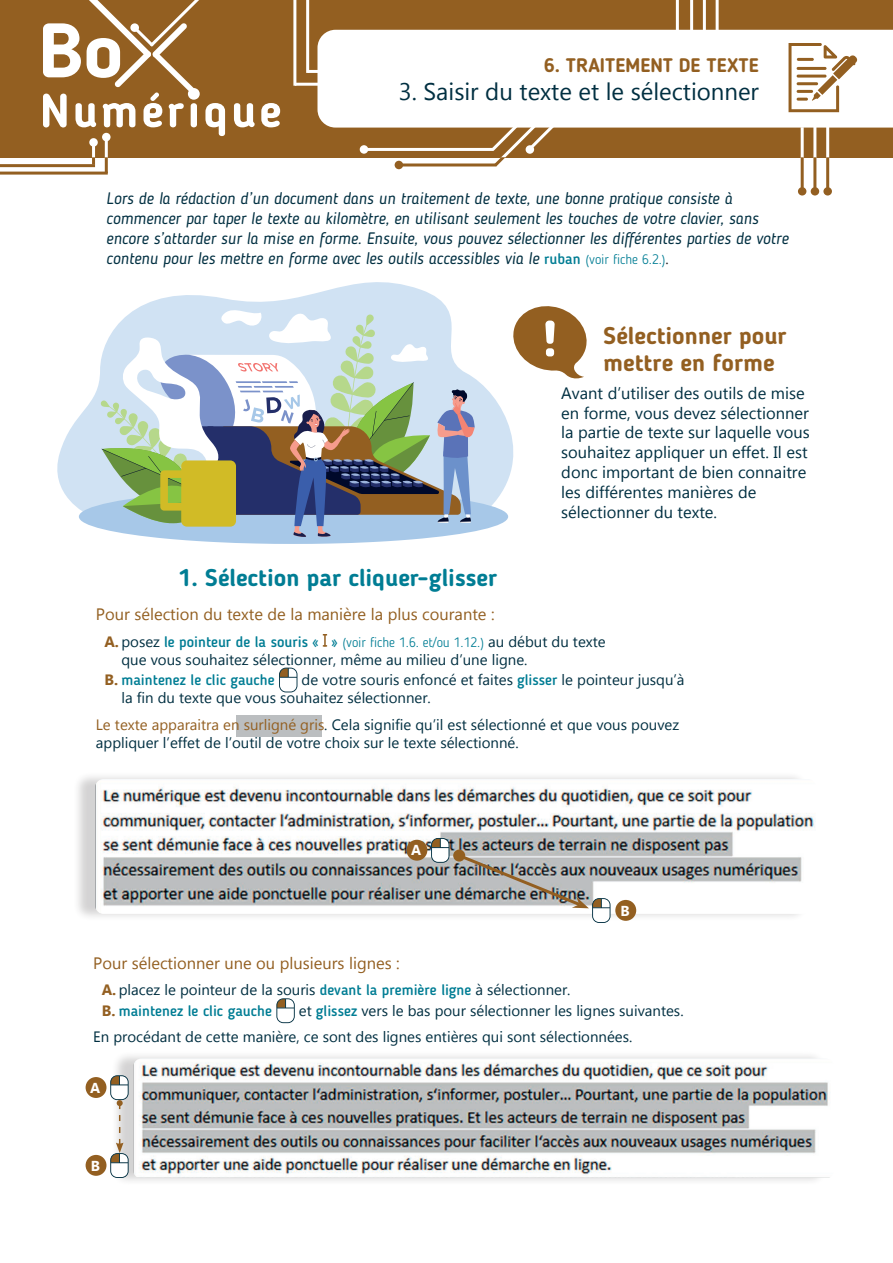
<style>
.page{position:relative;width:893px;height:1263px;background:#fff}
.page>*{position:absolute;margin:0;border:0;box-sizing:border-box;transform-origin:0 0}
.t1{font:24px "Gadugi";color:#002f41}
.Titres{font:700 24px "Blogger Sans";color:#007d94}
.Paragraphe{font:700 24px/27px "Blogger Sans";color:#935f21}
.t2{font:700 19.5px "Blogger Sans";letter-spacing:.005em;color:#935f21}
.t3{font:italic 16.5px/19.8px "Blogger Sans";color:#002f41}
.Paragraphe-2{font:16.5px/19.8px "Gadugi";color:#002f41}
.Paragraphe-3{font:16.5px "Gadugi";color:#935f21}
.Paragraphe-4{font:15px/18px "Gadugi";color:#002f41}
.t4{font:500 15px "Blogger Sans";color:#007d94}
.Paragraphe-5{font:700 14.4px "Gadugi";color:#fff}
.t5{font:300 13.5px "Blogger Sans";color:#007d94}
.s1{font-weight:500;font-style:normal;font-size:15px;color:#007d94}
.s2{font-weight:300;font-style:normal;font-size:13.5px;color:#007d94}
.s3{font-family:"Gadugi";font-style:normal;font-size:15px;color:#231f20}
.s4{font-family:"Gadugi";font-weight:700;font-size:15px;color:#935f21}
.s5{font-family:"Gadugi";font-weight:400;font-size:15px;color:#002f41}
.s6{font-weight:500;font-size:15px}
.s7{font-family:"Gadugi";font-weight:700;color:#935f21}
.s8{font-family:"Blogger Sans";font-weight:500;color:#007d94}
.s9{color:#935f21}
.s10{font-weight:700;color:#935f21}
</style>
<div class="page">
<div style="left:237px;top:715px;width:85px;height:21px;background:#bbbec0"></div>
<svg style="left:323px;top:634px;width:4px;height:13px"></svg>
<svg style="left:279px;top:668px;width:18px;height:24px"></svg>
<div style="left:72px;top:771px;width:738px;height:151px;background:#231f20;opacity:.2"></div>
<img style="left:95px;top:779px;width:721px;height:135px">
<div style="left:111px;top:1050px;width:716px;height:136px;background:#231f20;opacity:.2"></div>
<img style="left:133px;top:1058px;width:697px;height:120px">
<svg style="left:276px;top:998px;width:19px;height:25px"></svg>
<svg style="left:57px;top:282px;width:385px;height:227px"></svg>
<div style="left:406px;top:840px;width:21px;height:21px;background:#935f21;border-radius:50%"></div>
<svg style="left:431px;top:838px;width:18px;height:25px"></svg>
<div style="left:615px;top:900px;width:21px;height:21px;background:#935f21;border-radius:50%"></div>
<svg style="left:79px;top:302px;width:508px;height:242px"></svg>
<div style="left:546px;top:348px;width:8px;height:8px;background:#fff;border-radius:3px"></div>
<div style="left:86px;top:1077px;width:20px;height:21px;background:#935f21;border-radius:50%"></div>
<div style="left:86px;top:1155px;width:20px;height:21px;background:#935f21;border-radius:50%"></div>
<svg style="left:110px;top:1075px;width:19px;height:103px"></svg>
<svg style="left:453px;top:849px;width:12px;height:12px"></svg>
<img style="left:455px;top:852px;width:155px;height:71px">
<div style="left:0;top:0;width:893px;height:157px;background:#935f21"></div>
<div style="left:317px;top:30px;width:576px;height:98px;background:#fff"></div>
<hr style="left:676px;top:0;width:3px;height:31px;background:#fff">
<hr style="left:364px;top:148px;width:129px;height:3px;background:#fff">
<div style="left:360px;top:145px;width:8px;height:9px;background:#fff;border-radius:50%"></div>
<hr style="left:801px;top:127px;width:3px;height:40px;background:#fff">
<hr style="left:813px;top:124px;width:3px;height:43px;background:#fff">
<hr style="left:826px;top:122px;width:3px;height:45px;background:#fff">
<hr style="left:690px;top:0;width:3px;height:31px;background:#fff">
<hr style="left:703px;top:0;width:3px;height:31px;background:#fff">
<hr style="left:716px;top:0;width:3px;height:31px;background:#fff">
<hr style="left:105px;top:141px;width:3px;height:32px;background:#fff">
<hr style="left:92px;top:144px;width:3px;height:35px;background:#fff">
<hr style="left:306px;top:0;width:3px;height:73px;background:#fff">
<hr style="left:293px;top:0;width:3px;height:86px;background:#fff">
<hr style="left:308px;top:70px;width:34px;height:3px;background:#fff">
<hr style="left:295px;top:83px;width:56px;height:3px;background:#fff">
<div style="left:89px;top:138px;width:9px;height:9px;background:#fff;border-radius:50%"></div>
<div style="left:102px;top:133px;width:9px;height:8px;background:#fff;border-radius:50%"></div>
<hr style="left:801px;top:157px;width:3px;height:33px;background:#935f21">
<hr style="left:813px;top:157px;width:3px;height:35px;background:#935f21">
<div style="left:811px;top:187px;width:8px;height:9px;background:#935f21;border-radius:50%"></div>
<div style="left:798px;top:187px;width:8px;height:9px;background:#935f21;border-radius:50%"></div>
<hr style="left:826px;top:157px;width:3px;height:35px;background:#935f21">
<div style="left:823px;top:187px;width:9px;height:9px;background:#935f21;border-radius:50%"></div>
<hr style="left:399px;top:163px;width:97px;height:3px;background:#935f21">
<div style="left:395px;top:161px;width:8px;height:8px;background:#935f21;border-radius:50%"></div>
<svg style="left:488px;top:119px;width:69px;height:47px"></svg>
<svg style="left:92px;top:157px;width:3px;height:7px"></svg>
<hr style="left:0;top:164px;width:95px;height:3px;background:#935f21">
<hr style="left:105px;top:157px;width:3px;height:16px;background:#935f21">
<hr style="left:0;top:172px;width:108px;height:3px;background:#935f21">
<svg style="left:234px;top:103px;width:21px;height:24px"></svg>
<svg style="left:261px;top:103px;width:19px;height:24px"></svg>
<svg style="left:43px;top:0;width:182px;height:136px"></svg>
<div style="left:188px;top:88px;width:12px;height:12px;background:#fff;border-radius:50%"></div>
<div style="left:130px;top:23px;width:9px;height:9px;background:#fff;border-radius:50%"></div>
<svg style="left:788px;top:43px;width:69px;height:69px"></svg>
<h2 class="t2" style="left:544px;top:53px;width:216px">6. TRAITEMENT DE TEXTE</h2>
<h1 class="t1" style="left:399px;top:78px;width:362px">3. Saisir du texte et le sélectionner</h1>
<p class="t3" style="left:106px;top:188px;width:684px">Lors de la rédaction d’un document dans un traitement de texte, une bonne pratique consiste à commencer par taper le texte au kilomètre, en utilisant seulement les touches de votre clavier, sans encore s’attarder sur la mise en forme. Ensuite, vous pouvez sélectionner les différentes parties de votre contenu pour les mettre en forme avec les outils accessibles via le <span class="s1">ruban</span> <span class="s2">(voir fiche 6.2.)</span><span class="s3">.</span></p>
<p class="Paragraphe" style="left:604px;top:321px;width:184px">Sélectionner pour mettre en forme</p>
<p class="Paragraphe-2" style="left:561px;top:383px;width:250px">Avant d’utiliser des outils de mise en forme, vous devez sélectionner la partie de texte sur laquelle vous souhaitez appliquer un effet. Il est donc important de bien connaitre les différentes manières de sélectionner du texte.</p>
<p class="Titres" style="left:179px;top:563px;width:320px">1. Sélection par cliquer-glisser</p>
<p class="Paragraphe-3" style="left:96px;top:604px;width:400px">Pour sélection du texte de la manière la plus courante :</p>
<p class="t5" style="left:104px;top:634px;width:503px"><span class="s4">A.</span> <span class="s5">posez</span> <span class="s6">le pointeur de la souris « »</span> (voir fiche 1.6. et/ou 1.12.) <span class="s5">au début du texte</span></p>
<p class="Paragraphe-4" style="left:121px;top:650px;width:407px">que vous souhaitez sélectionner, même au milieu d’une ligne.</p>
<p class="t4" style="left:104px;top:671px;width:172px"><span class="s7">B.</span> maintenez le clic gauche</p>
<p class="Paragraphe-4" style="left:121px;top:671px;width:565px;text-indent:180px">de votre souris enfoncé et faites <span class="s8">glisser</span> le pointeur jusqu’à la fin du texte que vous souhaitez sélectionner.</p>
<p class="Paragraphe-4" style="left:96px;top:715px;width:585px"><span class="s9">Le texte apparaitra en surligné gris</span>. Cela signifie qu’il est sélectionné et que vous pouvez appliquer l’effet de l’outil de votre choix sur le texte sélectionné.</p>
<p class="Paragraphe-5" style="left:411px;top:842px;width:12px">A</p>
<p class="Paragraphe-5" style="left:620px;top:902px;width:11px">B</p>
<p class="Paragraphe-3" style="left:93px;top:953px;width:308px">Pour sélectionner une ou plusieurs lignes :</p>
<p class="Paragraphe-4" style="left:102px;top:981px;width:470px"><span class="s10">A.</span> placez le pointeur de la souris <span class="s8">devant la première ligne</span> à sélectionner.</p>
<p class="t4" style="left:102px;top:1001px;width:172px"><span class="s7">B.</span> maintenez le clic gauche</p>
<p class="Paragraphe-4" style="left:299px;top:1001px;width:386px">et <span class="s8">glissez</span> vers le bas pour sélectionner les lignes suivantes.</p>
<p class="Paragraphe-4" style="left:93px;top:1028px;width:541px">En procédant de cette manière, ce sont des lignes entières qui sont sélectionnées.</p>
<p class="Paragraphe-5" style="left:90px;top:1079px;width:12px">A</p>
<p class="Paragraphe-5" style="left:91px;top:1157px;width:11px">B</p>
</div>
